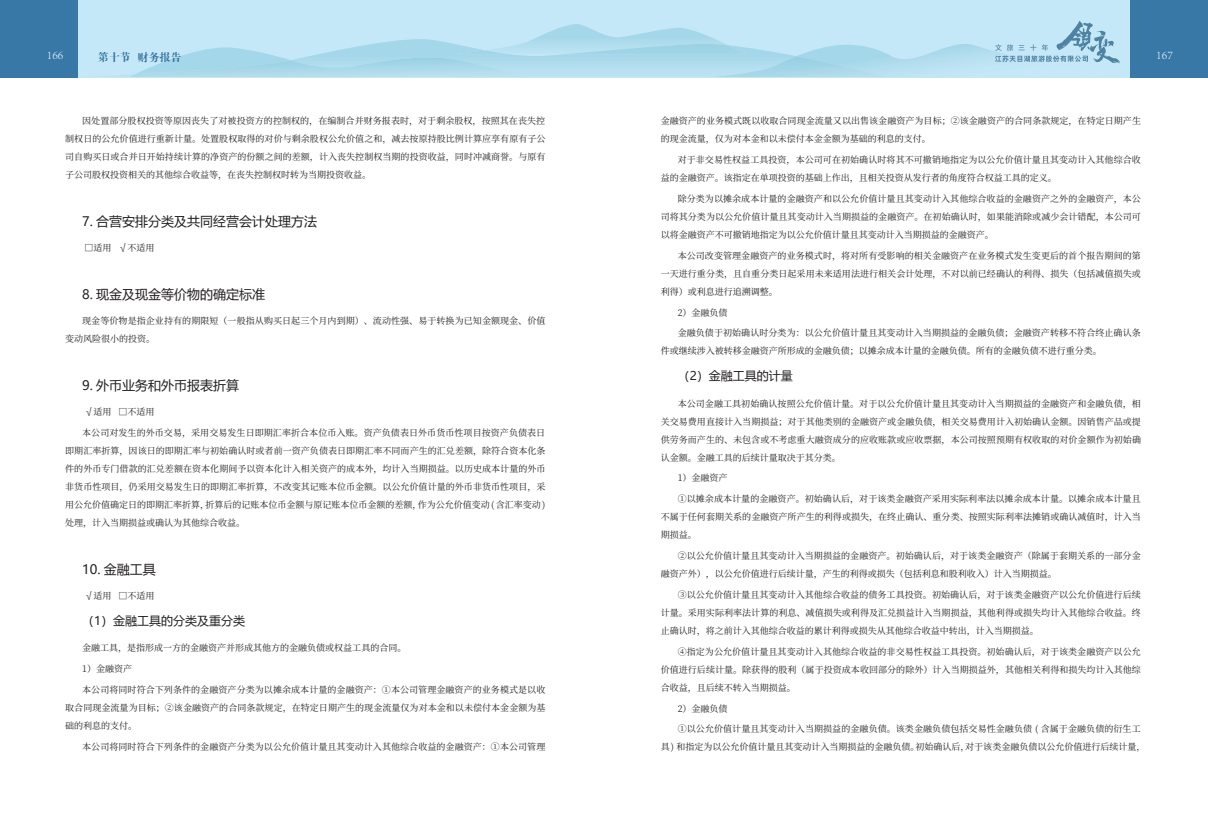
<style>
.page{position:relative;width:1208px;height:825px;background:#fff}
.page>*{position:absolute;margin:0;border:0;box-sizing:border-box;transform-origin:0 0}
.t1{font:13px "Microsoft Ya Hei";color:#231f20}
.t2{font:12px "Microsoft Ya Hei";color:#231f20}
.t3{font:300 12px "Adobe Song Std";color:#fff}
.t4{font:11px "FZDBSK GBK1 0";color:#35739e}
.内容-正常字{font:9px/18px "Source Han Serif SC";letter-spacing:.005em;color:#231f20;text-align:justify}
</style>
<div class="page">
<div style="left:78px;top:0;width:1053px;height:78px;background:#c4e8f8"></div>
<img style="left:798px;top:44px;width:197px;height:29px">
<img style="left:534px;top:24px;width:180px;height:15px">
<img style="left:710px;top:56px;width:177px;height:21px">
<div style="left:1130px;top:0;width:78px;height:78px;background:#3778a6"></div>
<div style="left:0;top:0;width:78px;height:78px;background:#3778a6"></div>
<svg style="left:995px;top:21px;width:125px;height:43px"></svg>
<h2 class="t3" style="left:47px;top:48px;width:18px">166</h2>
<p class="t4" style="left:98px;top:51px;width:85px">第十节 财务报告</p>
<h2 class="t3" style="left:1156px;top:48px;width:18px">167</h2>
<p class="内容-正常字" style="left:65px;top:112px;width:482px;text-indent:17px">因处置部分股权投资等原因丧失了对被投资方的控制权的，在编制合并财务报表时，对于剩余股权，按照其在丧失控制权日的公允价值进行重新计量。处置股权取得的对价与剩余股权公允价值之和，减去按原持股比例计算应享有原有子公司自购买日或合并日开始持续计算的净资产的份额之间的差额，计入丧失控制权当期的投资收益，同时冲减商誉。与原有子公司股权投资相关的其他综合收益等，在丧失控制权时转为当期投资收益。</p>
<p class="t1" style="left:82px;top:212px;width:237px">7. 合营安排分类及共同经营会计处理方法</p>
<p class="内容-正常字" style="left:85px;top:239px;width:71px">□适用 √不适用</p>
<p class="t1" style="left:82px;top:285px;width:185px">8. 现金及现金等价物的确定标准</p>
<p class="内容-正常字" style="left:65px;top:312px;width:482px;text-indent:17px">现金等价物是指企业持有的期限短（一般指从购买日起三个月内到期）、流动性强、易于转换为已知金额现金、价值变动风险很小的投资。</p>
<p class="t1" style="left:82px;top:376px;width:159px">9. 外币业务和外币报表折算</p>
<p class="内容-正常字" style="left:85px;top:403px;width:71px">√适用 □不适用</p>
<p class="内容-正常字" style="left:65px;top:424px;width:482px;text-indent:17px">本公司对发生的外币交易，采用交易发生日即期汇率折合本位币入账。资产负债表日外币货币性项目按资产负债表日即期汇率折算，因该日的即期汇率与初始确认时或者前一资产负债表日即期汇率不同而产生的汇兑差额，除符合资本化条件的外币专门借款的汇兑差额在资本化期间予以资本化计入相关资产的成本外，均计入当期损益。以历史成本计量的外币非货币性项目，仍采用交易发生日的即期汇率折算，不改变其记账本位币金额。以公允价值计量的外币非货币性项目，采用公允价值确定日的即期汇率折算，折算后的记账本位币金额与原记账本位币金额的差额，作为公允价值变动 ( 含汇率变动 )处理，计入当期损益或确认为其他综合收益。</p>
<p class="t1" style="left:82px;top:560px;width:75px">10. 金融工具</p>
<p class="内容-正常字" style="left:85px;top:587px;width:71px">√适用 □不适用</p>
<p class="t2" style="left:82px;top:613px;width:165px">（1）金融工具的分类及重分类</p>
<p class="内容-正常字" style="left:82px;top:639px;width:326px">金融工具，是指形成一方的金融资产并形成其他方的金融负债或权益工具的合同。</p>
<p class="内容-正常字" style="left:82px;top:660px;width:51px">1）金融资产</p>
<p class="内容-正常字" style="left:65px;top:681px;width:482px;text-indent:17px">本公司将同时符合下列条件的金融资产分类为以摊余成本计量的金融资产：①本公司管理金融资产的业务模式是以收取合同现金流量为目标；②该金融资产的合同条款规定，在特定日期产生的现金流量仅为对本金和以未偿付本金金额为基础的利息的支付。</p>
<p class="内容-正常字" style="left:82px;top:738px;width:464px">本公司将同时符合下列条件的金融资产分类为以公允价值计量且其变动计入其他综合收益的金融资产：①本公司管理</p>
<p class="内容-正常字" style="left:660px;top:112px;width:482px">金融资产的业务模式既以收取合同现金流量又以出售该金融资产为目标；②该金融资产的合同条款规定，在特定日期产生的现金流量，仅为对本金和以未偿付本金金额为基础的利息的支付。</p>
<p class="内容-正常字" style="left:660px;top:151px;width:481px;text-indent:17px">对于非交易性权益工具投资，本公司可在初始确认时将其不可撤销地指定为以公允价值计量且其变动计入其他综合收益的金融资产。该指定在单项投资的基础上作出，且相关投资从发行者的角度符合权益工具的定义。</p>
<p class="内容-正常字" style="left:660px;top:190px;width:482px;text-indent:17px">除分类为以摊余成本计量的金融资产和以公允价值计量且其变动计入其他综合收益的金融资产之外的金融资产，本公司将其分类为以公允价值计量且其变动计入当期损益的金融资产。在初始确认时，如果能消除或减少会计错配，本公司可以将金融资产不可撤销地指定为以公允价值计量且其变动计入当期损益的金融资产。</p>
<p class="内容-正常字" style="left:660px;top:247px;width:482px;text-indent:17px">本公司改变管理金融资产的业务模式时，将对所有受影响的相关金融资产在业务模式发生变更后的首个报告期间的第一天进行重分类，且自重分类日起采用未来适用法进行相关会计处理，不对以前已经确认的利得、损失（包括减值损失或利得）或利息进行追溯调整。</p>
<p class="内容-正常字" style="left:677px;top:303px;width:51px">2）金融负债</p>
<p class="内容-正常字" style="left:660px;top:324px;width:481px;text-indent:17px">金融负债于初始确认时分类为：以公允价值计量且其变动计入当期损益的金融负债；金融资产转移不符合终止确认条件或继续涉入被转移金融资产所形成的金融负债；以摊余成本计量的金融负债。所有的金融负债不进行重分类。</p>
<p class="t2" style="left:677px;top:368px;width:117px">（2）金融工具的计量</p>
<p class="内容-正常字" style="left:660px;top:394px;width:482px;text-indent:17px">本公司金融工具初始确认按照公允价值计量。对于以公允价值计量且其变动计入当期损益的金融资产和金融负债，相关交易费用直接计入当期损益；对于其他类别的金融资产或金融负债，相关交易费用计入初始确认金额。因销售产品或提供劳务而产生的、未包含或不考虑重大融资成分的应收账款或应收票据，本公司按照预期有权收取的对价金额作为初始确认金额。金融工具的后续计量取决于其分类。</p>
<p class="内容-正常字" style="left:677px;top:469px;width:51px">1）金融资产</p>
<p class="内容-正常字" style="left:660px;top:490px;width:482px;text-indent:17px">①以摊余成本计量的金融资产。初始确认后，对于该类金融资产采用实际利率法以摊余成本计量。以摊余成本计量且不属于任何套期关系的金融资产所产生的利得或损失，在终止确认、重分类、按照实际利率法摊销或确认减值时，计入当期损益。</p>
<p class="内容-正常字" style="left:660px;top:547px;width:481px;text-indent:17px">②以公允价值计量且其变动计入当期损益的金融资产。初始确认后，对于该类金融资产（除属于套期关系的一部分金融资产外），以公允价值进行后续计量，产生的利得或损失（包括利息和股利收入）计入当期损益。</p>
<p class="内容-正常字" style="left:660px;top:586px;width:482px;text-indent:17px">③以公允价值计量且其变动计入其他综合收益的债务工具投资。初始确认后，对于该类金融资产以公允价值进行后续计量。采用实际利率法计算的利息、减值损失或利得及汇兑损益计入当期损益，其他利得或损失均计入其他综合收益。终止确认时，将之前计入其他综合收益的累计利得或损失从其他综合收益中转出，计入当期损益。</p>
<p class="内容-正常字" style="left:660px;top:643px;width:482px;text-indent:17px">④指定为公允价值计量且其变动计入其他综合收益的非交易性权益工具投资。初始确认后，对于该类金融资产以公允价值进行后续计量。除获得的股利（属于投资成本收回部分的除外）计入当期损益外，其他相关利得和损失均计入其他综合收益，且后续不转入当期损益。</p>
<p class="内容-正常字" style="left:677px;top:699px;width:51px">2）金融负债</p>
<p class="内容-正常字" style="left:660px;top:720px;width:486px;text-indent:17px">①以公允价值计量且其变动计入当期损益的金融负债。该类金融负债包括交易性金融负债 ( 含属于金融负债的衍生工具 ) 和指定为以公允价值计量且其变动计入当期损益的金融负债。初始确认后，对于该类金融负债以公允价值进行后续计量，</p>
</div>
